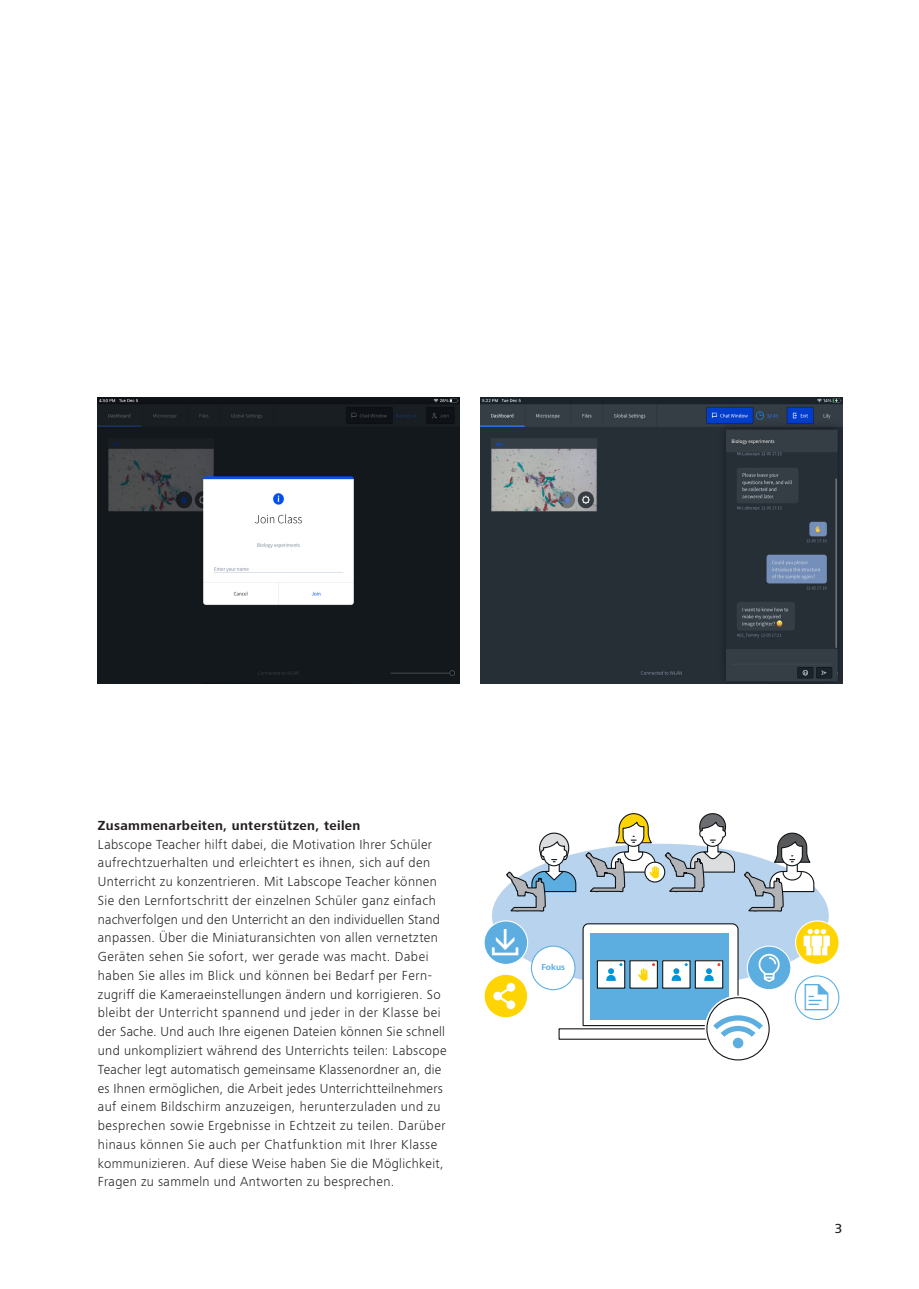
<style>
.page{position:relative;width:919px;height:1289px;background:#fff}
.page>*{position:absolute;margin:0;border:0;box-sizing:border-box;transform-origin:0 0}
.t1{font:300 13.5px/18.8px "ZEISS Frutiger Next W1 G";letter-spacing:.03em;color:#231f20}
.t2{font:700 13.5px "ZEISS Frutiger Next W1 G";letter-spacing:.03em;color:#231f20}
.t3{font:500 13.5px "ZEISS Frutiger Next W1 G";color:#231f20}
.t4{font:700 8.7px "ZEISS Frutiger Next W1 G";color:#5daee0}
</style>
<div class="page">
<img style="left:480px;top:398px;width:362px;height:285px">
<img style="left:98px;top:398px;width:361px;height:285px">
<div style="left:795px;top:920px;width:44px;height:44px;background:#fed503;border-radius:50%"></div>
<div style="left:795px;top:920px;width:44px;height:45px;border:1px solid #fff;border-radius:50%"></div>
<svg style="left:484px;top:920px;width:43px;height:44px"></svg>
<svg style="left:484px;top:974px;width:43px;height:43px"></svg>
<svg style="left:492px;top:813px;width:338px;height:248px"></svg>
<p class="t2" style="left:98px;top:815px;width:264px">Zusammenarbeiten, unterstützen, teilen</p>
<p class="t1" style="left:98px;top:834px;width:350px">Labscope Teacher hilft dabei, die Motivation Ihrer Schüler aufrechtzuerhalten und erleichtert es ihnen, sich auf den Unterricht zu konzentrieren. Mit Labscope Teacher können Sie den Lernfortschritt der einzelnen Schüler ganz einfach nachverfolgen und den Unterricht an den individuellen Stand anpassen. Über die Miniaturansichten von allen vernetzten Geräten sehen Sie sofort, wer gerade was macht. Dabei haben Sie alles im Blick und können bei Bedarf per Fern&shy;zugriff die Kameraeinstellungen ändern und korrigieren. So bleibt der Unterricht spannend und jeder in der Klasse bei der Sache. Und auch Ihre eigenen Dateien können Sie schnell und unkompliziert während des Unterrichts teilen: Labscope Teacher legt automatisch gemeinsame Klassenordner an, die es Ihnen ermöglichen, die Arbeit jedes Unterrichtteilnehmers auf einem Bildschirm anzuzeigen, herunterzuladen und zu besprechen sowie Ergebnisse in Echtzeit zu teilen. Darüber hinaus können Sie auch per Chatfunktion mit Ihrer Klasse kommunizieren. Auf diese Weise haben Sie die Möglichkeit, Fragen zu sammeln und Antworten zu besprechen.</p>
<p class="t4" style="left:541px;top:961px;width:25px">Fokus</p>
<p class="t3" style="left:834px;top:1219px;width:9px">3</p>
</div>
